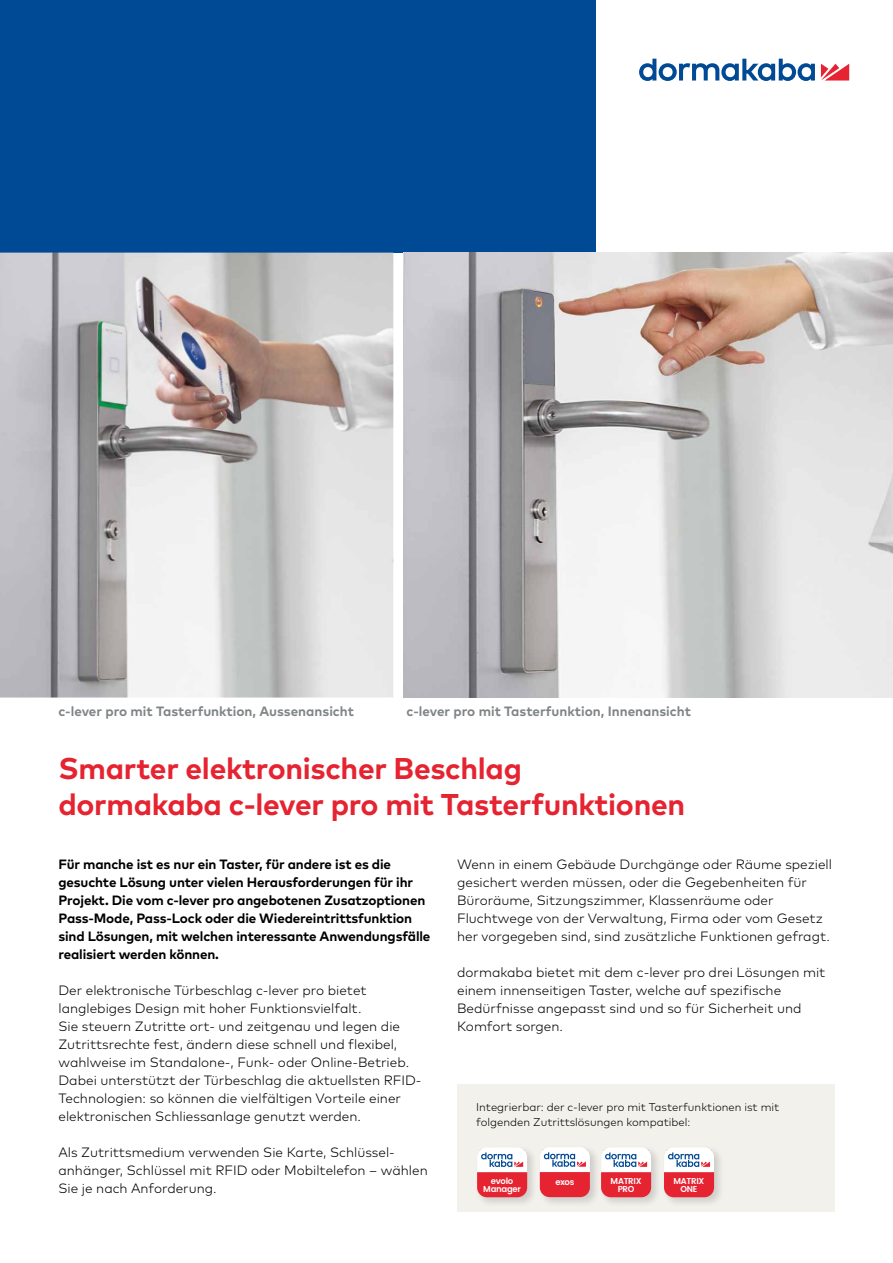
<style>
.page{position:relative;width:893px;height:1263px;background:#fff}
.page>*{position:absolute;margin:0;border:0;box-sizing:border-box;transform-origin:0 0}
.t1{font:700 30px/36px "Mark Pro";letter-spacing:-.01em;color:#e62330}
.t2{font:300 13.5px/18px "Mark Pro";color:#000}
.t3{font:700 13.5px/18px "Mark Pro";letter-spacing:-.01em;color:#000}
.t4{font:700 13.5px "Mark Pro";color:#818587}
.t5{font:300 11.25px/14.2px "Mark Pro";color:#000}
.t6{font:600 8.55px/7.9px "Poppins";letter-spacing:-.035em;color:#fff;text-align:center}
</style>
<div class="page">
<div style="left:0;top:0;width:595px;height:253px;background:#004994"></div>
<svg style="left:821px;top:64px;width:28px;height:17px"></svg>
<svg style="left:639px;top:59px;width:176px;height:22px"></svg>
<div style="left:457px;top:1084px;width:377px;height:128px;background:#f2f1ec"></div>
<img style="left:404px;top:253px;width:489px;height:444px">
<img style="left:0;top:253px;width:393px;height:444px">
<div style="left:662px;top:1145px;width:63px;height:63px;background:#000;opacity:.15"></div>
<svg style="left:664px;top:1147px;width:50px;height:50px;background:#e08590"></svg>
<div style="left:599px;top:1145px;width:63px;height:63px;background:#000;opacity:.15"></div>
<svg style="left:601px;top:1147px;width:50px;height:50px;background:#e08590"></svg>
<div style="left:475px;top:1145px;width:63px;height:63px;background:#000;opacity:.15"></div>
<svg style="left:477px;top:1147px;width:50px;height:50px;background:#e08590"></svg>
<div style="left:538px;top:1145px;width:62px;height:62px;background:#000;opacity:.15"></div>
<svg style="left:540px;top:1147px;width:50px;height:50px;background:#e0848f"></svg>
<p class="t4" style="left:58px;top:700px;width:297px">c-lever pro mit Tasterfunktion, Aussenansicht</p>
<p class="t4" style="left:407px;top:700px;width:286px">c-lever pro mit Tasterfunktion, Innenansicht</p>
<h1 class="t1" style="left:58px;top:747px;width:628px">Smarter elektronischer Beschlag dormakaba c-lever pro mit Tasterfunktionen</h1>
<p class="t3" style="left:58px;top:854px;width:374px">Für manche ist es nur ein Taster, für andere ist es die gesuchte Lösung unter vielen Herausforderungen für ihr Projekt. Die vom c-lever pro angebotenen Zusatzoptionen Pass-Mode, Pass-Lock oder die Wiedereintrittsfunktion sind Lösungen, mit welchen interessante Anwendungsfälle realisiert werden können.</p>
<p class="t2" style="left:58px;top:980px;width:365px">Der elektronische Türbeschlag c-lever pro bietet langlebiges Design mit hoher Funktionsvielfalt.<br>Sie steuern Zutritte ort- und zeitgenau und legen die Zutrittsrechte fest, ändern diese schnell und flexibel, wahlweise im Standalone-, Funk- oder Online-Betrieb.<br>Dabei unterstützt der Türbeschlag die aktuellsten RFID-Technologien: so können die vielfältigen Vorteile einer elektronischen Schliessanlage genutzt werden.</p>
<p class="t2" style="left:58px;top:1142px;width:371px">Als Zutrittsmedium verwenden Sie Karte, Schlüssel&shy;anhänger, Schlüssel mit RFID oder Mobiltelefon – wählen<br>Sie je nach Anforderung.</p>
<p class="t2" style="left:457px;top:854px;width:376px">Wenn in einem Gebäude Durchgänge oder Räume speziell gesichert werden müssen, oder die Gegebenheiten für Büroräume, Sitzungszimmer, Klassenräume oder Fluchtwege von der Verwaltung, Firma oder vom Gesetz her vorgegeben sind, sind zusätzliche Funktionen gefragt.</p>
<p class="t2" style="left:457px;top:962px;width:370px">dormakaba bietet mit dem c-lever pro drei Lösungen mit einem innenseitigen Taster, welche auf spezifische Bedürfnisse angepasst sind und so für Sicherheit und Komfort sorgen.</p>
<p class="t5" style="left:476px;top:1099px;width:305px">Integrierbar: der c-lever pro mit Tasterfunktionen ist mit folgenden Zutrittslösungen kompatibel:</p>
<p class="t6" style="left:483px;top:1177px;width:39px">evolo<br>Manager</p>
<p class="t6" style="left:555px;top:1178px;width:20px">exos</p>
<p class="t6" style="left:611px;top:1177px;width:32px">MATRIX<br>PRO</p>
<p class="t6" style="left:673px;top:1177px;width:32px">MATRIX<br>ONE</p>
</div>
